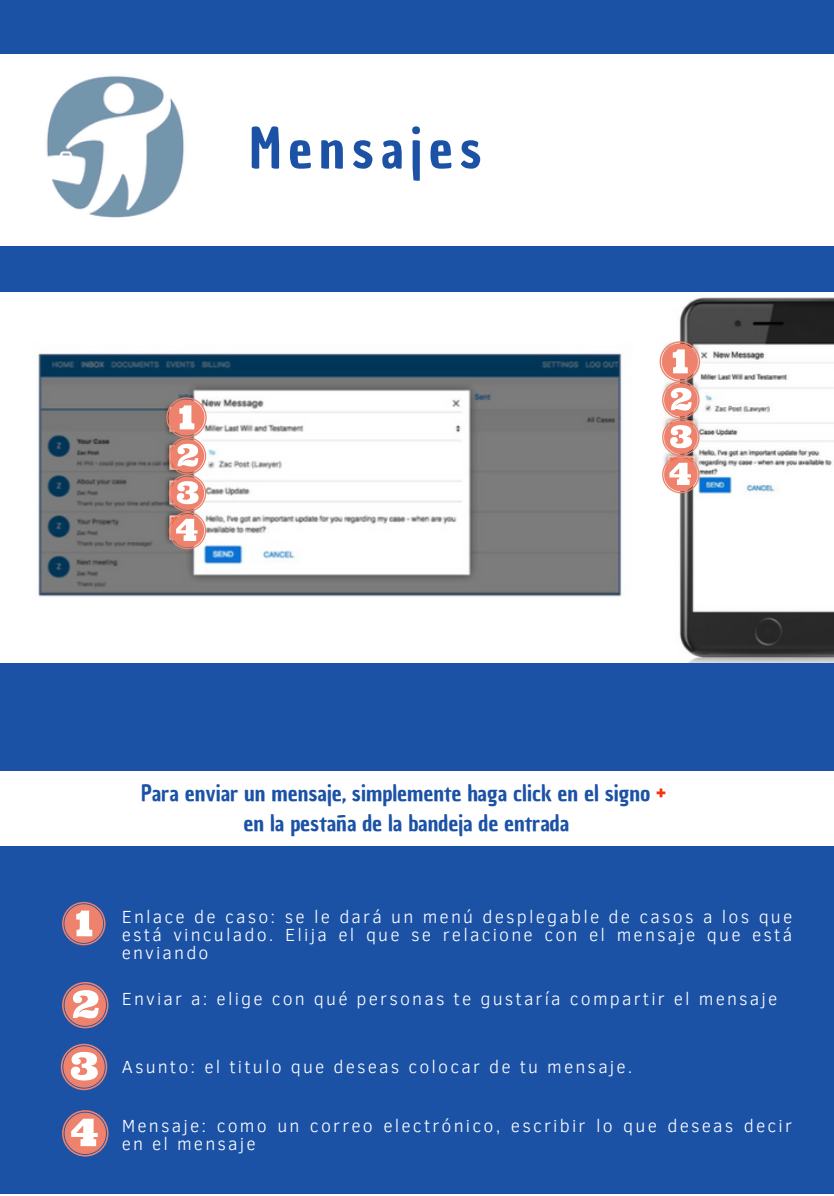
<style>
.page{position:relative;width:834px;height:1196px;background:#fff}
.page>*{position:absolute;margin:0;border:0;box-sizing:border-box;transform-origin:0 0}
.t1{font:53.8px "Chau Philomene One";letter-spacing:.12em;color:#1c52a6}
.t2{font:22px/30px "Chau Philomene One";color:#1c52a6;text-align:center}
.t3{font:300 18px/18px "Clear Sans";letter-spacing:.12em;color:#fff;text-align:justify}
.s1{color:#f1340d}
</style>
<div class="page">
<div style="left:0;top:0;width:834px;height:1193px;background:#1c52a6"></div>
<div style="left:0;top:55px;width:834px;height:191px;background:#fff"></div>
<img style="left:46px;top:76px;width:138px;height:142px">
<img style="left:0;top:292px;width:834px;height:370px">
<svg style="left:62px;top:902px;width:43px;height:43px"></svg>
<svg style="left:62px;top:982px;width:46px;height:46px"></svg>
<svg style="left:61px;top:1043px;width:46px;height:47px"></svg>
<div style="left:0;top:771px;width:833px;height:74px;background:#fff"></div>
<svg style="left:166px;top:397px;width:41px;height:152px;background:#dca69b"></svg>
<svg style="left:659px;top:341px;width:41px;height:152px;background:#ecb7ac"></svg>
<svg style="left:62px;top:1110px;width:46px;height:46px"></svg>
<h1 class="t1" style="left:249px;top:112px;width:234px">Mensajes</h1>
<p class="t2" style="left:141px;top:778px;width:526px">Para enviar un mensaje, simplemente haga click en el signo <span class="s1">+ </span>en la pestaña de la bandeja de entrada</p>
<p class="t3" style="left:122px;top:907px;width:672px">Enlace de caso: se le dará un menú desplegable de casos a los que está vinculado. Elija el que se relacione con el mensaje que está enviando</p>
<p class="t3" style="left:122px;top:989px;width:657px">Enviar a: elige con qué personas te gustaría compartir el mensaje</p>
<p class="t3" style="left:122px;top:1056px;width:512px">Asunto: el titulo que deseas colocar de tu mensaje.</p>
<p class="t3" style="left:122px;top:1115px;width:672px">Mensaje: como un correo electrónico, escribir lo que deseas decir en el mensaje</p>
</div>
